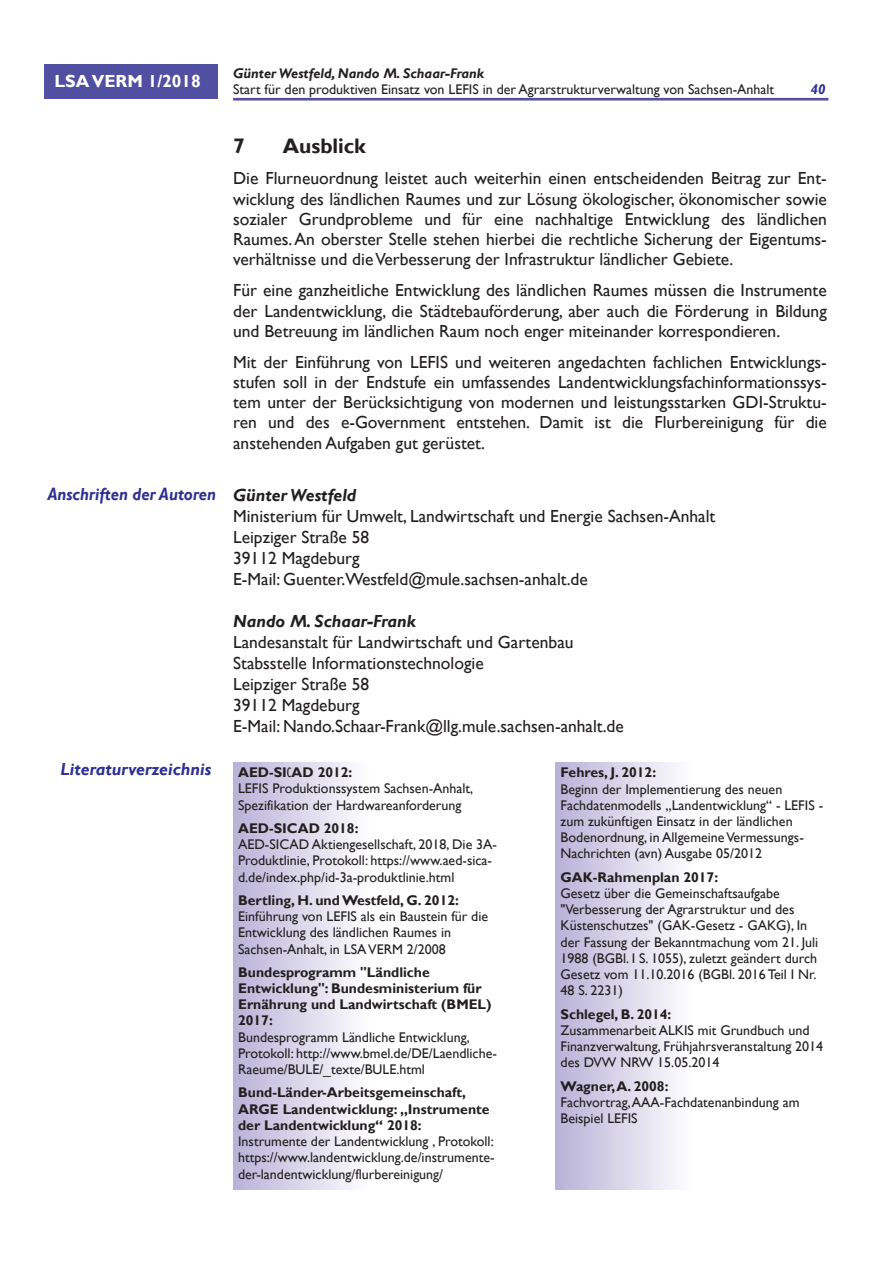
<style>
.page{position:relative;width:888px;height:1270px;background:#fff}
.page>*{position:absolute;margin:0;border:0;box-sizing:border-box;transform-origin:0 0}
.t1{font:700 21px "Gill Sans";color:#231f20}
.t2{font:17.5px/20.3px "Gill Sans";color:#231f20;text-align:justify}
.t3{font:italic 700 17.5px "Gill Sans";color:#231f20}
.t4{font:italic 700 17.5px "Gill Sans";color:#2e3092;scale:.93 1}
.t5{font:italic 700 17.5px "Gill Sans";color:#2e3092}
.t6{font:700 17.5px "Gill Sans";color:#fff}
.t7{font:14px/16.3px "Gill Sans";color:#231f20}
.t8{font:700 14px/16.3px "Gill Sans";color:#231f20}
.t9{font:italic 700 14px "Gill Sans";color:#231f20}
.t10{font:italic 700 14px "Gill Sans";color:#2e3092}
.s1{font-weight:700}
.s2{font-family:"Gill Sans MT Condensed"}
</style>
<div class="page">
<div style="left:45px;top:64px;width:173px;height:35px;background:#504fa1"></div>
<hr style="left:233px;top:98px;width:595px;height:3px;background:#504fa1">
<svg style="left:233px;top:762px;width:119px;height:428px;background:#d6d2e8"></svg>
<svg style="left:556px;top:762px;width:119px;height:428px;background:#d7d3e8"></svg>
<p class="t6" style="left:55px;top:70px;width:148px">LSA VERM 1/2018</p>
<p class="t4" style="left:47px;top:484px;width:183px">Anschriften der Autoren</p>
<p class="t9" style="left:233px;top:65px;width:252px">Günter Westfeld, Nando M. Schaar-Frank</p>
<p class="t7" style="left:233px;top:81px;width:543px">Start für den produktiven Einsatz von LEFIS in der Agrarstrukturverwaltung von Sachsen-Anhalt</p>
<p class="t10" style="left:811px;top:81px;width:16px">40</p>
<h1 class="t1" style="left:233px;top:134px;width:13px">7</h1>
<h1 class="t1" style="left:283px;top:134px;width:85px">Ausblick</h1>
<p class="t2" style="left:233px;top:169px;width:595px">Die Flurneuordnung leistet auch weiterhin einen entscheidenden Beitrag zur Ent&shy;wicklung des ländlichen Raumes und zur Lösung ökologischer, ökonomischer sowie sozialer Grundprobleme und für eine nachhaltige Entwicklung des ländlichen Raumes.An oberster Stelle stehen hierbei die rechtliche Sicherung der Eigentums&shy;verhältnisse und die Verbesserung der Infrastruktur ländlicher Gebiete.</p>
<p class="t2" style="left:233px;top:280px;width:595px">Für eine ganzheitliche Entwicklung des ländlichen Raumes müssen die Instrumente der Landentwicklung, die Städtebauförderung, aber auch die Förderung in Bildung und Betreuung im ländlichen Raum noch enger miteinander korrespondieren.</p>
<p class="t2" style="left:233px;top:352px;width:595px">Mit der Einführung von LEFIS und weiteren angedachten fachlichen Entwicklungs&shy;stufen soll in der Endstufe ein umfassendes Landentwicklungsfachinformationssys&shy;tem unter der Berücksichtigung von modernen und leistungsstarken GDI-Struktu&shy;ren und des e-Government entstehen. Damit ist die Flurbereinigung für die anstehenden Aufgaben gut gerüstet.</p>
<p class="t3" style="left:233px;top:485px;width:125px">Günter Westfeld</p>
<p class="t2" style="left:233px;top:506px;width:484px;line-height:21px;text-align:left">Ministerium für Umwelt, Landwirtschaft und Energie Sachsen-Anhalt Leipziger Straße 58<br>39112 Magdeburg<br>E-Mail: Guenter.Westfeld@mule.sachsen-anhalt.de</p>
<p class="t3" style="left:233px;top:611px;width:184px">Nando M. Schaar-Frank</p>
<p class="t2" style="left:233px;top:632px;width:392px;line-height:21px;text-align:left">Landesanstalt für Landwirtschaft und Gartenbau Stabsstelle Informationstechnologie<br>Leipziger Straße 58<br>39112 Magdeburg<br>E-Mail: Nando.Schaar-Frank@llg.mule.sachsen-anhalt.de</p>
<p class="t5" style="left:61px;top:759px;width:152px">Literaturverzeichnis</p>
<p class="t7" style="left:238px;top:765px;width:237px"><span class="s1">AED-SI</span><span class="s2">C</span><span class="s1">AD 2012:<br></span>LEFIS Produktionssystem Sachsen-Anhalt,<br>Spezifikation der Hardwareanforderung</p>
<p class="t8" style="left:238px;top:820px;width:122px">AED-SICAD 2018:</p>
<p class="t7" style="left:238px;top:836px;width:261px">AED-SICAD Aktiengesellschaft, 2018, Die 3A-<br>Produktlinie, Protokoll: https://www.aed-sica&shy;d.de/index.php/id-3a-produktlinie.html</p>
<p class="t8" style="left:238px;top:892px;width:222px">Bertling, H. undWestfeld, G. 2012:</p>
<p class="t7" style="left:238px;top:908px;width:252px">Einführung von LEFIS als ein Baustein für die<br>Entwicklung des ländlichen Raumes in<br>Sachsen-Anhalt, in LSA VERM 2/2008</p>
<p class="t8" style="left:238px;top:964px;width:255px">Bundesprogramm "Ländliche<br>Entwicklung": Bundesministerium für<br>Ernährung und Landwirtschaft (BMEL)<br>2017:</p>
<p class="t7" style="left:238px;top:1029px;width:260px">Bundesprogramm Ländliche Entwicklung,<br>Protokoll: http://www.bmel.de/DE/Laendliche-<br>Raeume/BULE/_texte/BULE.html</p>
<p class="t8" style="left:238px;top:1085px;width:253px">Bund-Länder-Arbeitsgemeinschaft,<br>ARGE Landentwicklung: „Instrumente der Landentwicklung“ 2018:</p>
<p class="t7" style="left:238px;top:1133px;width:258px;text-align:justify">Instrumente der Landentwicklung , Protokoll: https://www.landentwicklung.de/instrumente&shy;der-landentwicklung/flurbereinigung/</p>
<p class="t8" style="left:561px;top:765px;width:97px">Fehres, J. 2012:</p>
<p class="t7" style="left:561px;top:781px;width:264px">Beginn der Implementierung des neuen Fachdatenmodells „Landentwicklung“ - LEFIS - zum zukünftigen Einsatz in der ländlichen Bodenordnung, in Allgemeine Vermessungs-Nachrichten (avn) Ausgabe 05/2012</p>
<p class="t8" style="left:561px;top:869px;width:159px">GAK-Rahmenplan 2017:</p>
<p class="t7" style="left:561px;top:885px;width:259px">Gesetz über die Gemeinschaftsaufgabe "Verbesserung der Agrarstruktur und des Küstenschutzes" (GAK-Gesetz - GAKG), In der Fassung der Bekanntmachung vom 21. Juli 1988 (BGBl. I S. 1055), zuletzt geändert durch Gesetz vom 11.10.2016 (BGBl. 2016 Teil I Nr.<br>48 S. 2231)</p>
<p class="t8" style="left:561px;top:1006px;width:112px">Schlegel, B. 2014:</p>
<p class="t7" style="left:561px;top:1022px;width:264px">Zusammenarbeit ALKIS mit Grundbuch und<br>Finanzverwaltung, Frühjahrsveranstaltung 2014 des DVW NRW 15.05.2014</p>
<p class="t8" style="left:561px;top:1078px;width:109px">Wagner,A. 2008:</p>
<p class="t7" style="left:561px;top:1094px;width:240px">Fachvortrag,AAA-Fachdatenanbindung am<br>Beispiel LEFIS</p>
</div>
